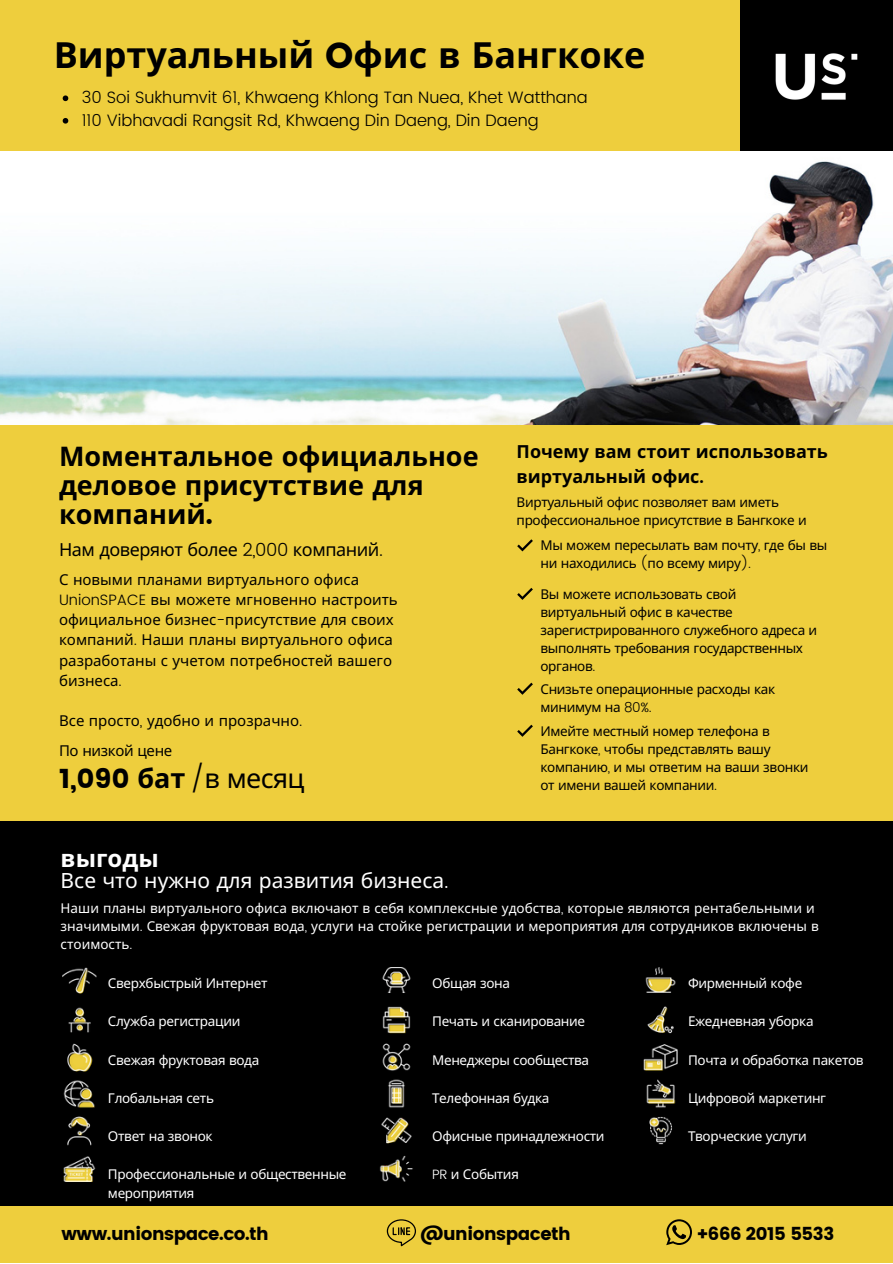
<style>
.page{position:relative;width:893px;height:1264px;background:#fff}
.page>*{position:absolute;margin:0;border:0;box-sizing:border-box;transform-origin:0 0}
.t1{font:700 36px "Noto Sans";color:#000}
.t2{font:700 27px/29.2px "Noto Sans";color:#000}
.t3{font:27px "Noto Sans";letter-spacing:-.025em;color:#000}
.t4{font:700 24px "Noto Sans";color:#fff}
.t5{font:21px "Noto Sans";color:#fff}
.t6{font:18px "Poppins";letter-spacing:-.025em;color:#000}
.t7{font:700 18px/24.8px "Noto Sans";color:#000}
.t8{font:18px "Noto Sans";letter-spacing:-.025em;color:#000}
.t9{font:300 16.5px/22.5px "Poppins";color:#000}
.t10{font:15px/20.2px "Noto Sans";color:#000}
.t11{font:15px "Noto Sans";letter-spacing:-.025em;color:#000}
.t12{font:13.5px/18px "Noto Sans";letter-spacing:-.025em;color:#000}
.t13{font:13.5px/19px "Noto Sans";letter-spacing:-.025em;color:#fff}
.t14{font:13.5px/18px "Noto Sans";color:#fff}
.s1{font-family:"Poppins";font-weight:400}
.s2{font-family:"Poppins";font-weight:300}
.s3{font-family:"Poppins"}
.s4{font-weight:700}
.s5{font-family:"Poppins";font-weight:600}
</style>
<div class="page">
<div style="left:0;top:0;width:892px;height:1262px;background:#eece3d"></div>
<div style="left:0;top:821px;width:892px;height:384px;background:#000"></div>
<div style="left:739px;top:0;width:153px;height:153px;background:#000"></div>
<img style="left:775px;top:53px;width:83px;height:47px">
<svg style="left:666px;top:1219px;width:26px;height:26px"></svg>
<svg style="left:387px;top:1219px;width:29px;height:27px"></svg>
<img style="left:0;top:152px;width:892px;height:272px">
<svg style="left:517px;top:539px;width:16px;height:12px"></svg>
<svg style="left:517px;top:588px;width:16px;height:12px"></svg>
<svg style="left:517px;top:682px;width:16px;height:12px"></svg>
<svg style="left:517px;top:724px;width:16px;height:12px"></svg>
<img style="left:63px;top:967px;width:34px;height:214px">
<img style="left:379px;top:967px;width:34px;height:214px">
<img style="left:643px;top:967px;width:34px;height:178px">
<svg style="left:63px;top:95px;width:5px;height:6px"></svg>
<svg style="left:63px;top:118px;width:5px;height:6px"></svg>
<h1 class="t1" style="left:54px;top:29px;width:593px">Виртуальный <span class="s1">O</span>фис в Бангкоке</h1>
<p class="t9" style="left:82px;top:86px;width:507px">30 Soi Sukhumvit 61, Khwaeng Khlong Tan Nuea, Khet Watthana<br>110 Vibhavadi Rangsit Rd, Khwaeng Din Daeng, Din Daeng</p>
<h2 class="t2" style="left:59px;top:440px;width:421px">Моментальное официальное деловое присутствие для компаний<span class="s1">.</span></h2>
<h3 class="t8" style="left:59px;top:536px;width:325px">Нам доверяют более <span class="s2">2,000</span> компаний<span class="s2">.</span></h3>
<p class="t10" style="left:59px;top:568px;width:340px">С новыми планами виртуального офиса <span class="s2">UnionSPACE</span> вы можете мгновенно настроить официальное бизнес<span class="s2">-</span>присутствие для своих компаний<span class="s2">.</span> Наши планы виртуального офиса разработаны с учетом потребностей вашего бизнеса<span class="s2">.</span></p>
<p class="t10" style="left:59px;top:710px;width:245px">Все просто<span class="s2">,</span> удобно и прозрачно<span class="s2">.</span></p>
<p class="t11" style="left:59px;top:739px;width:115px">По низкой цене</p>
<h2 class="t3" style="left:59px;top:759px;width:247px"><span class="s3">1,090</span> <span class="s4">бат</span> <span class="s2">/</span>в месяц</h2>
<h3 class="t4" style="left:61px;top:841px;width:100px">выгоды</h3>
<h3 class="t5" style="left:61px;top:865px;width:389px">Все что нужно для развития бизнеса<span class="s2">.</span></h3>
<h3 class="t7" style="left:516px;top:439px;width:313px">Почему вам стоит использовать виртуальный офис<span class="s5">.</span></h3>
<p class="t12" style="left:516px;top:492px;width:291px">Виртуальный офис позволяет вам иметь профессиональное присутствие в Бангкоке и</p>
<p class="t12" style="left:540px;top:536px;width:288px">Мы можем пересылать вам почту<span class="s2">,</span> где бы вы ни находились <span class="s2">(</span>по всему миру<span class="s2">).</span></p>
<p class="t12" style="left:540px;top:584px;width:278px">Вы можете использовать свой виртуальный офис в качестве зарегистрированного служебного адреса и выполнять требования государственных органов<span class="s2">.</span></p>
<p class="t12" style="left:540px;top:679px;width:236px">Снизьте операционные расходы как минимум на <span class="s2">80%.</span></p>
<p class="t12" style="left:540px;top:721px;width:269px">Имейте местный номер телефона в<br>Бангкоке<span class="s2">,</span> чтобы представлять вашу компанию<span class="s2">,</span> и мы ответим на ваши звонки от имени вашей компании<span class="s2">.</span></p>
<p class="t14" style="left:61px;top:898px;width:759px">Наши планы виртуального офиса включают в себя комплексные удобства<span class="s2">,</span> которые являются рентабельными и значимыми<span class="s2">.</span> Свежая фруктовая вода<span class="s2">,</span> услуги на стойке регистрации и мероприятия для сотрудников включены в стоимость<span class="s2">.</span></p>
<p class="t13" style="left:108px;top:973px;width:161px">Сверхбыстрый Интернет</p>
<p class="t13" style="left:108px;top:1011px;width:134px">Служба регистрации</p>
<p class="t13" style="left:108px;top:1049px;width:153px">Свежая фруктовая вода</p>
<p class="t13" style="left:108px;top:1087px;width:108px">Глобальная сеть</p>
<p class="t13" style="left:108px;top:1126px;width:106px">Ответ на звонок</p>
<p class="t13" style="left:108px;top:1164px;width:240px">Профессиональные и общественные мероприятия</p>
<p class="t13" style="left:432px;top:973px;width:79px">Общая зона</p>
<p class="t13" style="left:432px;top:1011px;width:154px">Печать и сканирование</p>
<p class="t13" style="left:432px;top:1049px;width:158px">Менеджеры сообщества</p>
<p class="t13" style="left:432px;top:1087px;width:119px">Телефонная будка</p>
<p class="t13" style="left:432px;top:1126px;width:174px">Офисные принадлежности</p>
<p class="t13" style="left:432px;top:1164px;width:88px"><span class="s2">PR</span> и События</p>
<p class="t13" style="left:688px;top:973px;width:116px">Фирменный кофе</p>
<p class="t13" style="left:688px;top:1011px;width:127px">Ежедневная уборка</p>
<p class="t13" style="left:688px;top:1049px;width:177px">Почта и обработка пакетов</p>
<p class="t13" style="left:688px;top:1087px;width:140px">Цифровой маркетинг</p>
<p class="t13" style="left:688px;top:1126px;width:120px">Творческие услуги</p>
<h3 class="t6" style="left:61px;top:1223px;width:209px">www.unionspace.co.th</h3>
<h3 class="t6" style="left:420px;top:1223px;width:152px">@unionspaceth</h3>
<h3 class="t6" style="left:696px;top:1223px;width:139px">+666 2015 5533</h3>
</div>
